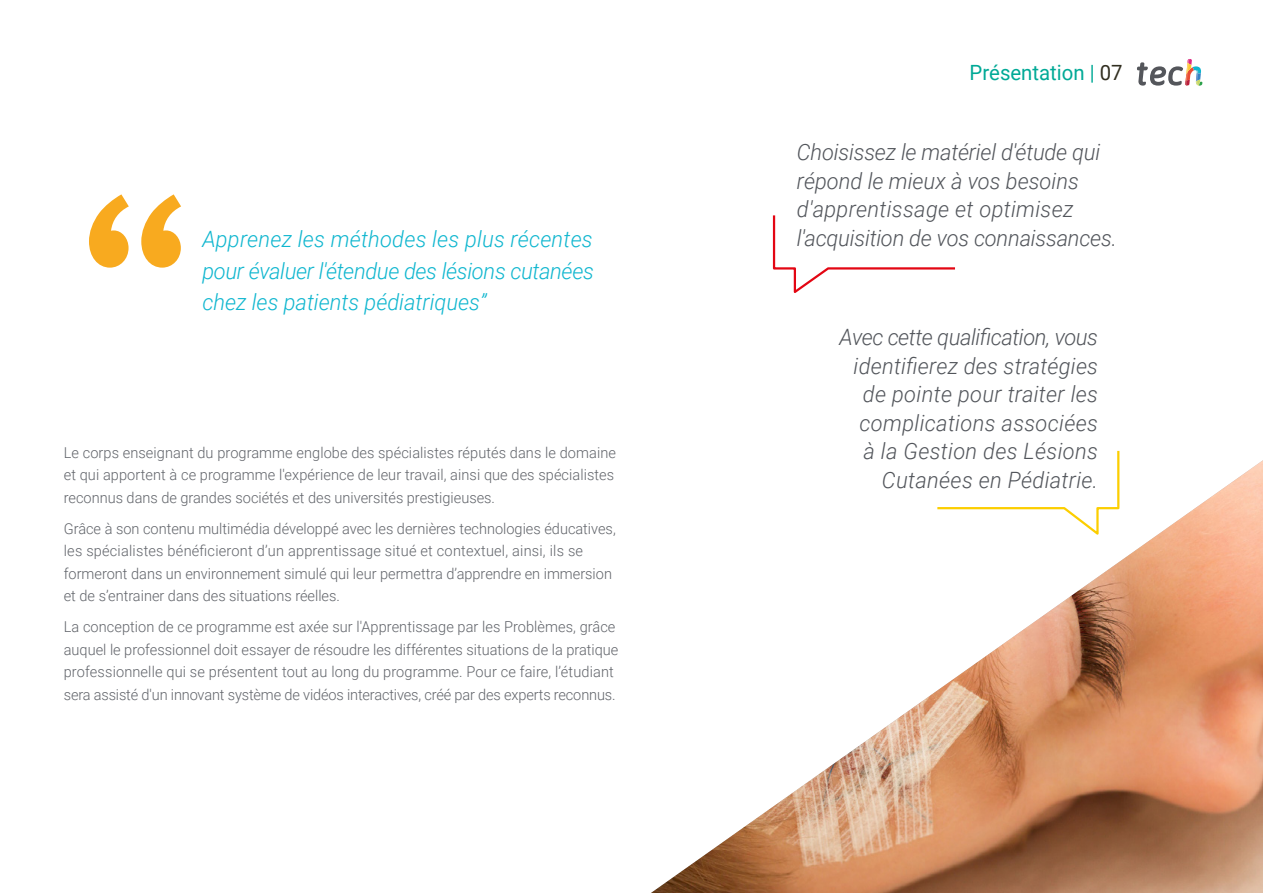
<style>
.page{position:relative;width:1263px;height:893px;background:#fff}
.page>*{position:absolute;margin:0;border:0;box-sizing:border-box;transform-origin:0 0}
.t1{font:italic 300 22.5px/28.5px "Roboto";letter-spacing:.01em;color:#52555b;text-align:right}
.t2{font:italic 300 22.5px/28.5px "Roboto";letter-spacing:-.01em;color:#52555b}
.t3{font:italic 300 22.5px/31.5px "Roboto";color:#0fb6cf;text-align:justify}
.t4{font:21px "Roboto";color:#00a996}
.t5{font:300 15px/22.5px "Roboto";color:#61646a}
.s1{color:#312e20}
</style>
<div class="page">
<svg style="left:89px;top:194px;width:92px;height:74px"></svg>
<svg style="left:1137px;top:59px;width:65px;height:27px"></svg>
<svg style="left:772px;top:215px;width:183px;height:78px"></svg>
<img style="left:651px;top:460px;width:612px;height:433px">
<h1 class="t3" style="left:202px;top:223px;width:393px">Apprenez les méthodes les plus récentes pour évaluer l'étendue des lésions cutanées chez les patients pédiatriques”</h1>
<p class="t5" style="left:64px;top:441px;width:554px;text-align:justify">Le corps enseignant du programme englobe des spécialistes réputés dans le domaine et qui apportent à ce programme l'expérience de leur travail, ainsi que des spécialistes reconnus dans de grandes sociétés et des universités prestigieuses.</p>
<p class="t5" style="left:64px;top:517px;width:553px">Grâce à son contenu multimédia développé avec les dernières technologies éducatives, les spécialistes bénéficieront d’un apprentissage situé et contextuel, ainsi, ils se formeront dans un environnement simulé qui leur permettra d’apprendre en immersion et de s’entrainer dans des situations réelles.</p>
<p class="t5" style="left:64px;top:615px;width:556px">La conception de ce programme est axée sur l'Apprentissage par les Problèmes, grâce auquel le professionnel doit essayer de résoudre les différentes situations de la pratique professionnelle qui se présentent tout au long du programme. Pour ce faire, l’étudiant sera assisté d'un innovant système de vidéos interactives, créé par des experts reconnus.</p>
<h2 class="t4" style="left:970px;top:57px;width:155px">Présentation | <span class="s1">07</span></h2>
<h1 class="t2" style="left:797px;top:137px;width:321px">Choisissez le matériel d'étude qui répond le mieux à vos besoins d'apprentissage et optimisez l'acquisition de vos connaissances.</h1>
<h1 class="t1" style="left:840px;top:322px;width:260px">Avec cette qualification, vous identifierez des stratégies de pointe pour traiter les complications associées<br>à la Gestion des Lésions<br>Cutanées en Pédiatrie.</h1>
</div>
